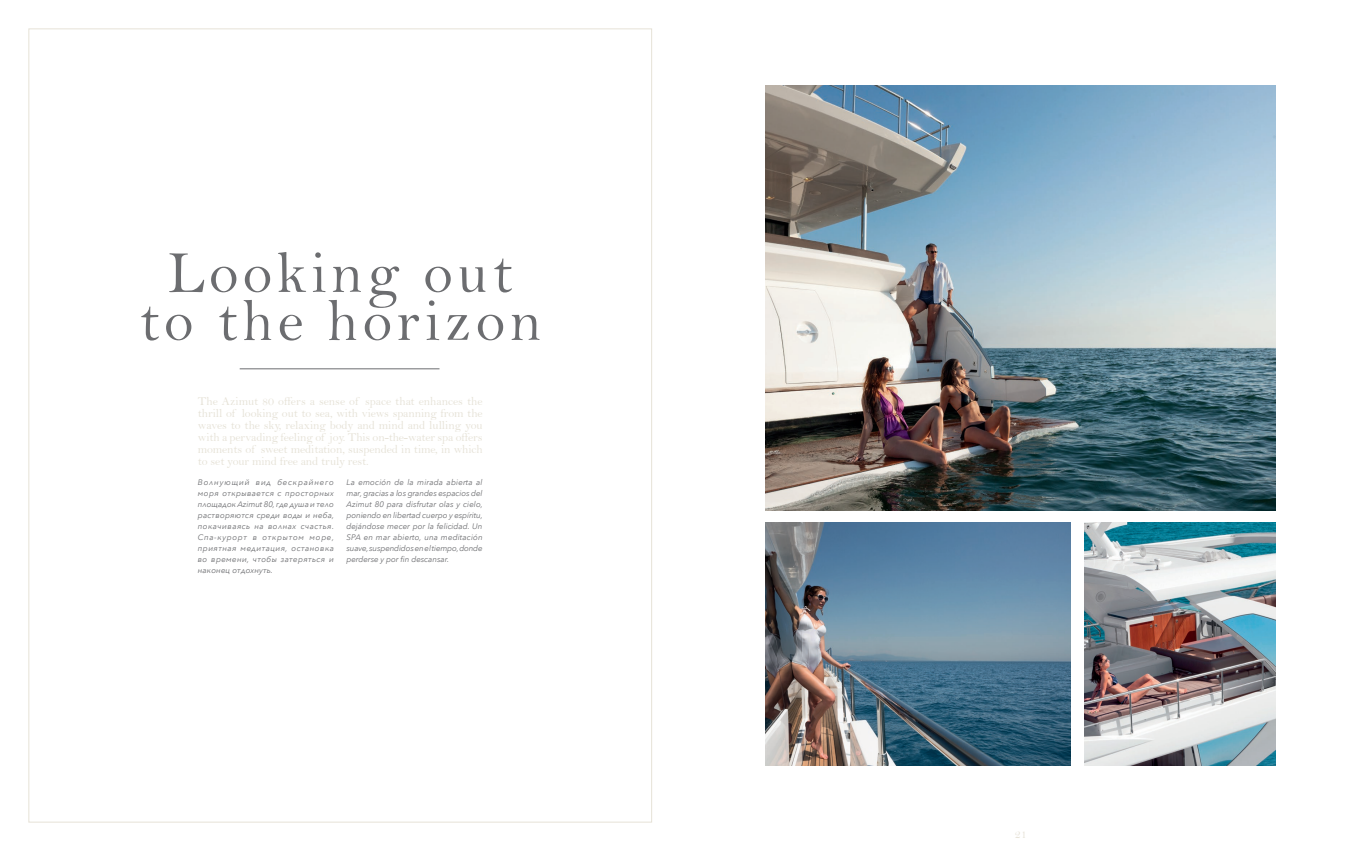
<style>
.page{position:relative;width:1361px;height:851px;background:#fff}
.page>*{position:absolute;margin:0;border:0;box-sizing:border-box;transform-origin:0 0}
.t1{font:60px/48px "Bell";letter-spacing:.07em;color:#6c6d70;text-align:center}
.t2{font:12px/12px "Bell";letter-spacing:-.005em;color:#e6e2d7;text-align:justify}
.t3{font:italic 8px/11px "Avenir Next";color:#6c6d70;text-align:justify}
</style>
<div class="page">
<img style="left:765px;top:85px;width:511px;height:425px">
<img style="left:1084px;top:522px;width:192px;height:243px">
<img style="left:765px;top:522px;width:305px;height:243px">
<hr style="left:240px;top:368px;width:199px;height:1px;background:#6c6d70">
<h1 class="t1" style="left:139px;top:248px;width:404px">Looking out to the horizon</h1>
<p class="t2" style="left:198px;top:395px;width:286px">The Azimut 80 offers a sense of space that enhances the thrill of looking out to sea, with views spanning from the waves to the sky, relaxing body and mind and lulling you with a pervading feeling of joy. This on-the-water spa offers moments of sweet meditation, suspended in time, in which to set your mind free and truly rest.</p>
<p class="t3" style="left:198px;top:476px;width:138px">Волнующий вид бескрайнего моря открывается с просторных площадок Azimut 80, где душа и тело растворяются среди воды и неба, покачиваясь на волнах счастья.<br>Спа-курорт в открытом море, приятная медитация, остановка во времени, чтобы затеряться и наконец отдохнуть.</p>
<p class="t3" style="left:346px;top:476px;width:138px">La emoción de la mirada abierta al mar, gracias a los grandes espacios del Azimut 80 para disfrutar olas y cielo, poniendo en libertad cuerpo y espíritu, dejándose mecer por la felicidad. Un SPA en mar abierto, una meditación suave, suspendidos en el tiempo, donde perderse y por fin descansar.</p>
<h2 class="t2" style="left:1014px;top:828px;width:13px">21</h2>
</div>
